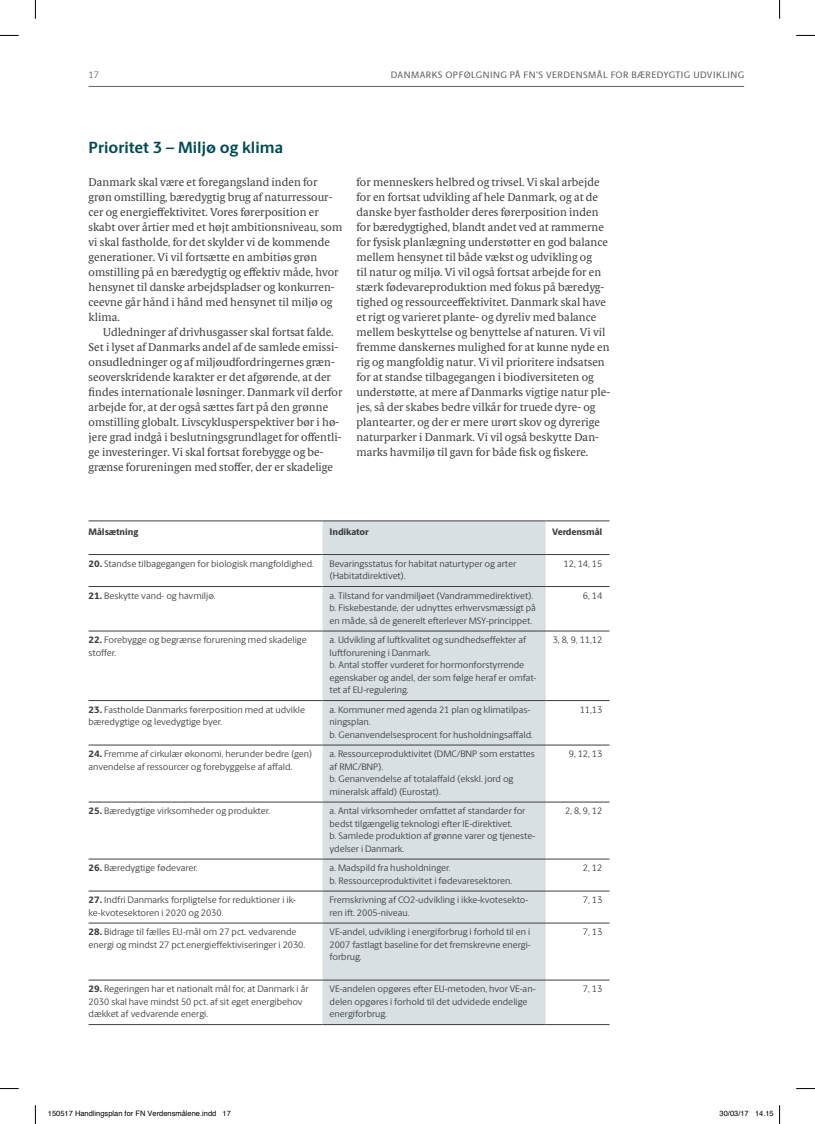
<style>
.page{position:relative;width:815px;height:1124px;background:#fff}
.page>*{position:absolute;margin:0;border:0;box-sizing:border-box;transform-origin:0 0}
.t1{font:700 16.25px "Berlingske Sans";color:#004b53}
.t2{font:11.25px/15px "Berlingske Text";color:#3e3e3f}
.t3{font:9.38px/12.5px "Berlingske Sans";color:#3e3e3f}
.t4{font:500 9.38px "Berlingske Sans";letter-spacing:.05em;color:#636366}
.t5{font:800 9.38px "Berlingske Sans";letter-spacing:-.01em;color:#3e3e3f}
.t6{font:9.38px "Berlingske Sans";color:#636366}
.t7{font:7.5px "Helvetica";color:#000}
.s1{font-weight:800}
</style>
<div class="page">
<hr style="left:89px;top:86px;width:655px;height:1px;background:#636366">
<div style="left:322px;top:521px;width:224px;height:503px;background:#d8e0e4"></div>
<hr style="left:89px;top:520px;width:233px;height:1px;background:#3e3e3f">
<hr style="left:322px;top:520px;width:224px;height:1px;background:#3e3e3f">
<hr style="left:546px;top:520px;width:63px;height:1px;background:#3e3e3f">
<hr style="left:89px;top:554px;width:233px;height:1px;background:#3e3e3f">
<hr style="left:322px;top:554px;width:224px;height:1px;background:#3e3e3f">
<hr style="left:546px;top:554px;width:63px;height:1px;background:#3e3e3f">
<hr style="left:89px;top:586px;width:233px;height:1px;background:#3e3e3f">
<hr style="left:322px;top:586px;width:224px;height:1px;background:#3e3e3f">
<hr style="left:546px;top:586px;width:63px;height:1px;background:#3e3e3f">
<hr style="left:89px;top:630px;width:233px;height:1px;background:#3e3e3f">
<hr style="left:322px;top:630px;width:224px;height:1px;background:#3e3e3f">
<hr style="left:546px;top:630px;width:63px;height:1px;background:#3e3e3f">
<hr style="left:89px;top:700px;width:233px;height:1px;background:#3e3e3f">
<hr style="left:322px;top:700px;width:224px;height:1px;background:#3e3e3f">
<hr style="left:546px;top:700px;width:63px;height:1px;background:#3e3e3f">
<hr style="left:89px;top:744px;width:233px;height:1px;background:#3e3e3f">
<hr style="left:322px;top:744px;width:224px;height:1px;background:#3e3e3f">
<hr style="left:546px;top:744px;width:63px;height:1px;background:#3e3e3f">
<hr style="left:89px;top:801px;width:233px;height:1px;background:#3e3e3f">
<hr style="left:322px;top:801px;width:224px;height:1px;background:#3e3e3f">
<hr style="left:546px;top:801px;width:63px;height:1px;background:#3e3e3f">
<hr style="left:89px;top:858px;width:233px;height:1px;background:#3e3e3f">
<hr style="left:322px;top:858px;width:224px;height:1px;background:#3e3e3f">
<hr style="left:546px;top:858px;width:63px;height:1px;background:#3e3e3f">
<hr style="left:89px;top:890px;width:233px;height:1px;background:#3e3e3f">
<hr style="left:322px;top:890px;width:224px;height:1px;background:#3e3e3f">
<hr style="left:546px;top:890px;width:63px;height:1px;background:#3e3e3f">
<hr style="left:89px;top:922px;width:233px;height:1px;background:#3e3e3f">
<hr style="left:322px;top:922px;width:224px;height:1px;background:#3e3e3f">
<hr style="left:546px;top:922px;width:63px;height:1px;background:#3e3e3f">
<hr style="left:89px;top:979px;width:233px;height:1px;background:#3e3e3f">
<hr style="left:322px;top:979px;width:224px;height:1px;background:#3e3e3f">
<hr style="left:546px;top:979px;width:63px;height:1px;background:#3e3e3f">
<hr style="left:89px;top:1024px;width:233px;height:1px;background:#3e3e3f">
<hr style="left:322px;top:1024px;width:224px;height:1px;background:#3e3e3f">
<hr style="left:546px;top:1024px;width:63px;height:1px;background:#3e3e3f">
<svg style="left:0;top:35px;width:19px;height:1px"></svg>
<svg style="left:796px;top:35px;width:19px;height:1px"></svg>
<svg style="left:0;top:1088px;width:19px;height:1px"></svg>
<svg style="left:796px;top:1088px;width:19px;height:1px"></svg>
<svg style="left:35px;top:0;width:1px;height:19px"></svg>
<svg style="left:35px;top:1105px;width:1px;height:18px"></svg>
<svg style="left:779px;top:0;width:1px;height:19px"></svg>
<svg style="left:779px;top:1105px;width:1px;height:18px"></svg>
<p class="t6" style="left:89px;top:68px;width:12px">17</p>
<p class="t4" style="left:391px;top:69px;width:355px">DANMARKS OPFØLGNING PÅ FN’S VERDENSMÅL FOR BÆREDYGTIG UDVIKLING</p>
<h1 class="t1" style="left:89px;top:138px;width:196px">Prioritet 3 – Miljø og klima</h1>
<p class="t2" style="left:89px;top:175px;width:255px">Danmark skal være et foregangsland inden for grøn omstilling, bæredygtig brug af naturressour&shy;cer og energieffektivitet. Vores førerposition er skabt over årtier med et højt ambitionsniveau, som vi skal fastholde, for det skylder vi de kommende generationer. Vi vil fortsætte en ambitiøs grøn omstilling på en bæredygtig og effektiv måde, hvor hensynet til danske arbejdspladser og konkurren&shy;ceevne går hånd i hånd med hensynet til miljø og klima.</p>
<p class="t2" style="left:89px;top:325px;width:255px;text-indent:14px">Udledninger af drivhusgasser skal fortsat falde.<br>Set i lyset af Danmarks andel af de samlede emissi&shy;onsudledninger og af miljøudfordringernes græn&shy;seoverskridende karakter er det afgørende, at der findes internationale løsninger. Danmark vil derfor arbejde for, at der også sættes fart på den grønne omstilling globalt. Livscyklusperspektiver bør i hø&shy;jere grad indgå i beslutningsgrundlaget for offentli&shy;ge investeringer. Vi skal fortsat forebygge og be&shy;grænse forureningen med stoffer, der er skadelige</p>
<p class="t2" style="left:356px;top:175px;width:255px">for menneskers helbred og trivsel. Vi skal arbejde for en fortsat udvikling af hele Danmark, og at de danske byer fastholder deres førerposition inden for bæredygtighed, blandt andet ved at rammerne for fysisk planlægning understøtter en god balance mellem hensynet til både vækst og udvikling og<br>til natur og miljø. Vi vil også fortsat arbejde for en stærk fødevareproduktion med fokus på bæredyg&shy;tighed og ressourceeffektivitet. Danmark skal have et rigt og varieret plante- og dyreliv med balance mellem beskyttelse og benyttelse af naturen. Vi vil fremme danskernes mulighed for at kunne nyde en rig og mangfoldig natur. Vi vil prioritere indsatsen for at standse tilbagegangen i biodiversiteten og understøtte, at mere af Danmarks vigtige natur ple&shy;jes, så der skabes bedre vilkår for truede dyre- og plantearter, og der er mere urørt skov og dyrerige naturparker i Danmark. Vi vil også beskytte Dan&shy;marks havmiljø til gavn for både fisk og fiskere.</p>
<p class="t5" style="left:89px;top:526px;width:51px">Målsætning</p>
<p class="t5" style="left:330px;top:526px;width:41px">Indikator</p>
<p class="t5" style="left:552px;top:526px;width:52px">Verdensmål</p>
<p class="t3" style="left:89px;top:557px;width:227px"><span class="s1">20.</span> Standse tilbagegangen for biologisk mangfoldighed.</p>
<p class="t3" style="left:330px;top:557px;width:188px">Bevaringsstatus for habitat naturtyper og arter (Habitatdirektivet).</p>
<p class="t3" style="left:564px;top:557px;width:40px">12, 14, 15</p>
<p class="t3" style="left:89px;top:589px;width:129px"><span class="s1">21.</span> Beskytte vand- og havmiljø.</p>
<p class="t3" style="left:330px;top:589px;width:208px">a. Tilstand for vandmiljøet (Vandrammedirektivet). b. Fiskebestande, der udnyttes erhvervsmæssigt på en måde, så de generelt efterlever MSY-princippet.</p>
<p class="t3" style="left:583px;top:589px;width:21px">6, 14</p>
<p class="t3" style="left:89px;top:633px;width:220px"><span class="s1">22.</span> Forebygge og begrænse forurening med skadelige stoffer.</p>
<p class="t3" style="left:330px;top:633px;width:208px">a. Udvikling af luftkvalitet og sundhedseffekter af luftforurening i Danmark.<br>b. Antal stoffer vurderet for hormonforstyrrende egenskaber og andel, der som følge heraf er omfat&shy;tet af EU-regulering.</p>
<p class="t3" style="left:553px;top:633px;width:51px">3, 8, 9, 11,12</p>
<p class="t3" style="left:89px;top:703px;width:218px"><span class="s1">23.</span> Fastholde Danmarks førerposition med at udvikle bæredygtige og levedygtige byer.</p>
<p class="t3" style="left:330px;top:703px;width:205px">a. Kommuner med agenda 21 plan og klimatilpas&shy;ningsplan.<br>b. Genanvendelsesprocent for husholdningsaffald.</p>
<p class="t3" style="left:580px;top:703px;width:24px">11,13</p>
<p class="t3" style="left:89px;top:747px;width:225px"><span class="s1">24.</span> Fremme af cirkulær økonomi, herunder bedre (gen) anvendelse af ressourcer og forebyggelse af affald.</p>
<p class="t3" style="left:330px;top:747px;width:207px">a. Ressourceproduktivitet (DMC/BNP som erstattes af RMC/BNP).<br>b. Genanvendelse af totalaffald (ekskl. jord og mineralsk affald) (Eurostat).</p>
<p class="t3" style="left:569px;top:747px;width:35px">9, 12, 13</p>
<p class="t3" style="left:89px;top:804px;width:183px"><span class="s1">25.</span> Bæredygtige virksomheder og produkter.</p>
<p class="t3" style="left:330px;top:804px;width:207px">a. Antal virksomheder omfattet af standarder for bedst tilgængelig teknologi efter IE-direktivet.<br>b. Samlede produktion af grønne varer og tjeneste&shy;ydelser i Danmark.</p>
<p class="t3" style="left:565px;top:804px;width:39px">2, 8, 9, 12</p>
<p class="t3" style="left:89px;top:861px;width:111px"><span class="s1">26.</span> Bæredygtige fødevarer.</p>
<p class="t3" style="left:330px;top:861px;width:184px">a. Madspild fra husholdninger.<br>b. Ressourceproduktivitet i fødevaresektoren.</p>
<p class="t3" style="left:583px;top:861px;width:21px">2, 12</p>
<p class="t3" style="left:89px;top:893px;width:209px"><span class="s1">27.</span> Indfri Danmarks forpligtelse for reduktioner i ik&shy;ke-kvotesektoren i 2020 og 2030.</p>
<p class="t3" style="left:330px;top:893px;width:200px">Fremskrivning af CO2-udvikling i ikke-kvotesekto&shy;ren ift. 2005-niveau.</p>
<p class="t3" style="left:583px;top:893px;width:21px">7, 13</p>
<p class="t3" style="left:89px;top:925px;width:218px"><span class="s1">28.</span> Bidrage til fælles EU-mål om 27 pct. vedvarende energi og mindst 27 pct.energieffektiviseringer i 2030.</p>
<p class="t3" style="left:330px;top:925px;width:203px;text-align:justify">VE-andel, udvikling i energiforbrug i forhold til en i 2007 fastlagt baseline for det fremskrevne energi&shy;forbrug.</p>
<p class="t3" style="left:583px;top:925px;width:21px">7, 13</p>
<p class="t3" style="left:89px;top:982px;width:221px"><span class="s1">29.</span> Regeringen har et nationalt mål for, at Danmark i år<br>2030 skal have mindst 50 pct. af sit eget energibehov dækket af vedvarende energi.</p>
<p class="t3" style="left:330px;top:982px;width:207px">VE-andelen opgøres efter EU-metoden, hvor VE-an&shy;delen opgøres i forhold til det udvidede endelige energiforbrug.</p>
<p class="t3" style="left:583px;top:982px;width:21px">7, 13</p>
<p class="t7" style="left:48px;top:1107px;width:185px">150517 Handlingsplan for FN Verdensmålene.indd 17</p>
<p class="t7" style="left:719px;top:1107px;width:56px">30/03/17 14.15</p>
</div>
